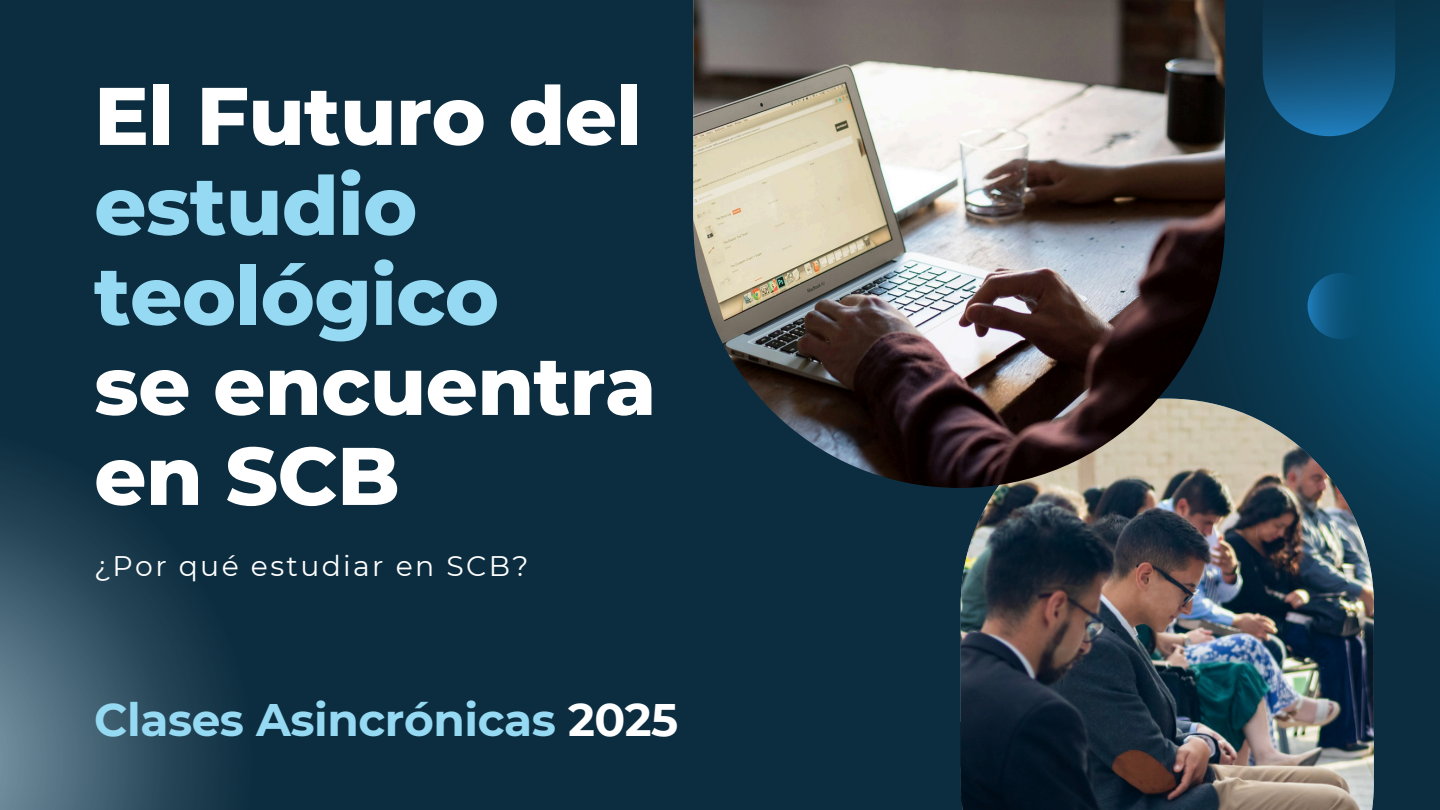
<style>
.page{position:relative;width:1440px;height:810px;background:#0c2d3f}
.page>*{position:absolute;margin:0;border:0;box-sizing:border-box;transform-origin:0 0}
.t1{font:800 81.6px/90px "Montserrat";letter-spacing:-.005em;color:#fff}
.t2{font:700 45.5px "Montserrat";letter-spacing:-.01em;color:#96d9f2}
.t3{font:28.3px "Montserrat";letter-spacing:.085em;color:#fff}
.s1{color:#96d9f2}
.s2{color:#fff}
</style>
<div class="page">
<svg style="left:1225px;top:0;width:215px;height:568px"></svg>
<img style="left:961px;top:399px;width:413px;height:411px">
<img style="left:1263px;top:0;width:132px;height:136px">
<img style="left:693px;top:0;width:532px;height:488px">
<img style="left:1308px;top:273px;width:66px;height:66px;border-radius:50%">
<img style="left:0;top:468px;width:221px;height:342px">
<p class="t1" style="left:94px;top:71px;width:564px">El Futuro del <span class="s1">estudio teológico<br></span>se encuentra en SCB</p>
<h1 class="t3" style="left:94px;top:549px;width:436px">¿Por qué estudiar en SCB?</h1>
<p class="t2" style="left:94px;top:692px;width:586px">Clases Asincrónicas <span class="s2">2025</span></p>
</div>
